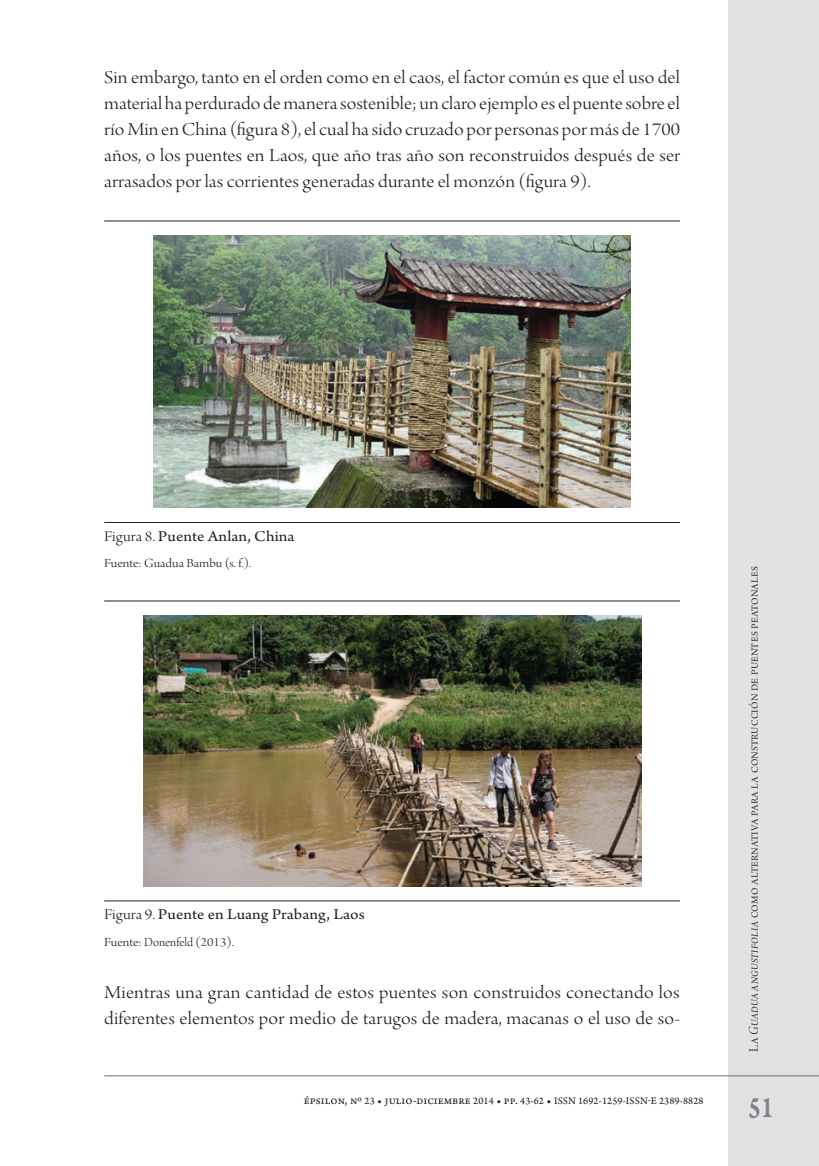
<style>
.page{position:relative;width:819px;height:1166px;background:#fff}
.page>*{position:absolute;margin:0;border:0;box-sizing:border-box;transform-origin:0 0}
.t1{font:31.5px "Arno Pro Smbd Caption";color:#808285;scale:.75 1}
.t2{font:19.25px/26.1px "Arno Pro Light Display";letter-spacing:.005em;color:#231f20;text-align:justify;scale:1.1 1}
.t3{font:19.25px/26.1px "Arno Pro Light Display";letter-spacing:.04em;color:#231f20;scale:1.1 1}
.t4{font:15.75px "Arno Pro";color:#231f20;scale:1.1 1}
.t5{font:14px "Arno Pro Light Display";letter-spacing:.015em;color:#231f20}
.t6{font:13.12px "Arno Pro Light Display";letter-spacing:.005em;color:#231f20;scale:1.1 1}
.t7{font:10.5px "Arno Pro Sm Text";letter-spacing:.01em;color:#231f20}
.s1{font-family:"Arno Pro Light Display"}
.s2{font-size:12.25px}
.s3{font-family:"Arno Pro Light Italic Display"}
</style>
<div class="page">
<div style="left:728px;top:0;width:91px;height:1166px;background:#e1e2e4"></div>
<hr style="left:104px;top:1075px;width:715px;height:1px;background:#6c6d70">
<hr style="left:104px;top:221px;width:576px;height:1px;background:#231f20">
<hr style="left:104px;top:522px;width:576px;height:1px;background:#231f20">
<img style="left:154px;top:236px;width:476px;height:271px">
<hr style="left:104px;top:600px;width:576px;height:1px;background:#231f20">
<hr style="left:104px;top:900px;width:576px;height:1px;background:#231f20">
<img style="left:143px;top:616px;width:498px;height:270px">
<p class="t2" style="left:104px;top:65px;width:525px">Sin embargo, tanto en el orden como en el caos, el factor común es que el uso del material ha perdurado de manera sostenible; un claro ejemplo es el puente sobre el río Min en China (figura 8), el cual ha sido cruzado por personas por más de 1700 años, o los puentes en Laos, que año tras año son reconstruidos después de ser arrasados por las corrientes generadas durante el monzón (figura 9).</p>
<p class="t4" style="left:104px;top:527px;width:175px"><span class="s1">Figura 8.</span> Puente Anlan, China</p>
<p class="t6" style="left:104px;top:556px;width:135px">Fuente: Guadua Bambu (s. f.).</p>
<p class="t4" style="left:104px;top:906px;width:238px"><span class="s1">Figura 9.</span> Puente en Luang Prabang, Laos</p>
<p class="t6" style="left:104px;top:935px;width:119px">Fuente: Donenfeld (2013).</p>
<p class="t3" style="left:104px;top:981px;width:525px">Mientras una gran cantidad de estos puentes son construidos conectando los diferentes elementos por medio de tarugos de madera, macanas o el uso de so-</p>
<p class="t7" style="left:304px;top:1094px;width:401px"><span class="s2">épsilon, nº</span> 23 <span class="s2">• julio-diciembre</span> 2014 <span class="s2">• pp.</span> 43-62 <span class="s2">•</span> ISSN 1692-1259-IssN-e 2389-8828</p>
<p class="t5" style="left:746px;top:1052px;width:487px;rotate:-90deg">La <span class="s3">Guadua angustifolia</span> como alternativa para la construcción de puentes peatonales</p>
<h1 class="t1" style="left:748px;top:1088px;width:34px">51</h1>
</div>
